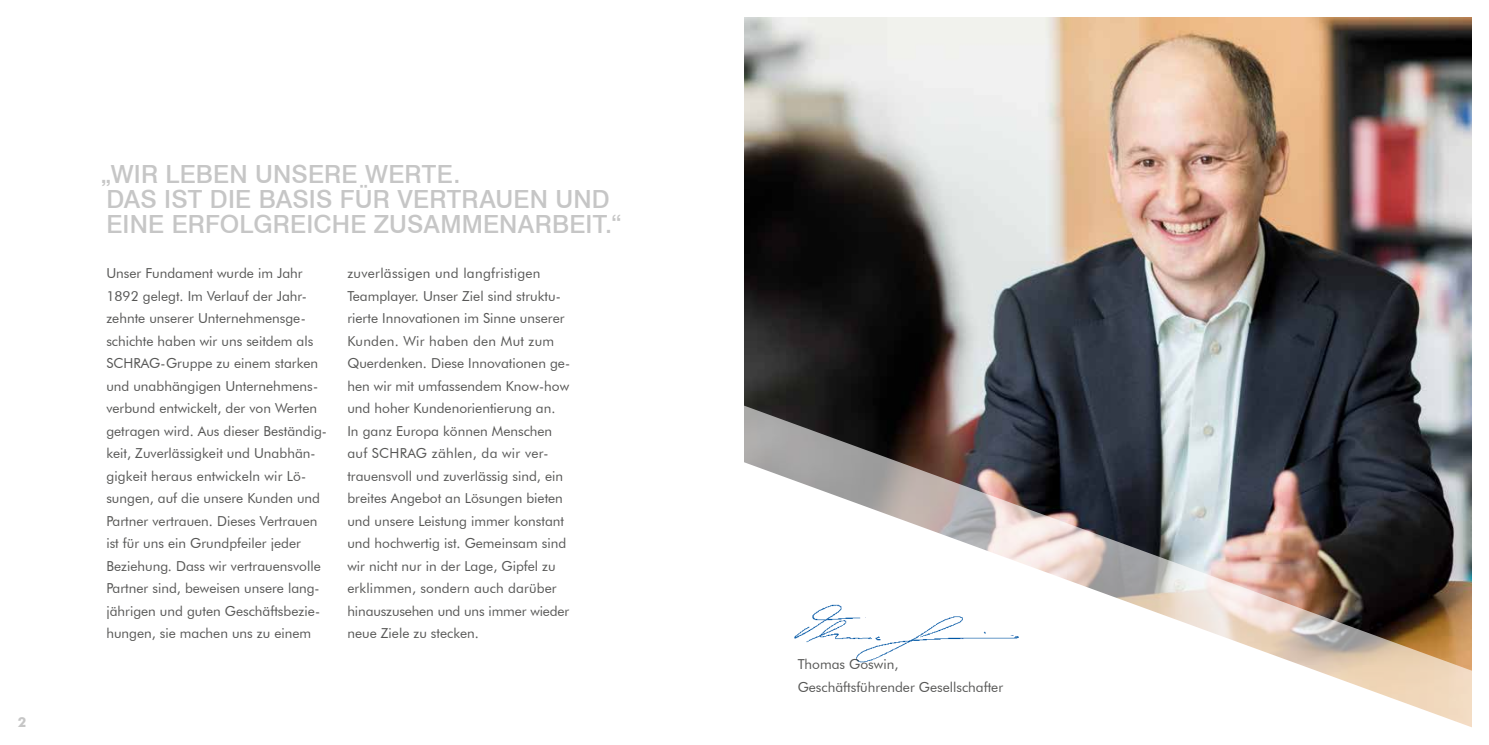
<style>
.page{position:relative;width:1489px;height:745px;background:#fff}
.page>*{position:absolute;margin:0;border:0;box-sizing:border-box;transform-origin:0 0}
.t1{font:500 25px/25px "Swiss 721 BT";letter-spacing:.005em;color:#c6c6c6}
.t2{font:13.75px/22.5px "Futura BT";color:#575756}
.t3{font:700 13.75px "Futura BT";color:#c6c6c6}
</style>
<div class="page">
<img style="left:744px;top:18px;width:726px;height:265px">
<svg style="left:744px;top:283px;width:728px;height:160px"></svg>
<img style="left:744px;top:443px;width:728px;height:285px">
<img style="left:789px;top:589px;width:233px;height:81px">
<p class="t3" style="left:18px;top:716px;width:10px">2</p>
<h1 class="t1" style="left:101px;top:164px;width:522px">„WIR LEBEN UNSERE WERTE.<br>DAS IST DIE BASIS FÜR VERTRAUEN UND<br>EINE ERFOLGREICHE ZUSAMMENARBEIT.“</h1>
<p class="t2" style="left:347px;top:263px;width:224px">zuverlässigen und langfristigen Teamplayer. Unser Ziel sind struktu&shy;rierte Innovationen im Sinne unserer Kunden. Wir haben den Mut zum Querdenken. Diese Innovationen ge&shy;hen wir mit umfassendem Know-how und hoher Kundenorientierung an.<br>In ganz Europa können Menschen auf SCHRAG zählen, da wir ver&shy;trauensvoll und zuverlässig sind, ein breites Angebot an Lösungen bieten und unsere Leistung immer konstant und hochwertig ist. Gemeinsam sind wir nicht nur in der Lage, Gipfel zu erklimmen, sondern auch darüber hinauszusehen und uns immer wieder neue Ziele zu stecken.</p>
<p class="t2" style="left:106px;top:263px;width:222px">Unser Fundament wurde im Jahr 1892 gelegt. Im Verlauf der Jahr&shy;zehnte unserer Unternehmensge&shy;schichte haben wir uns seitdem als SCHRAG-Gruppe zu einem starken und unabhängigen Unternehmens&shy;verbund entwickelt, der von Werten getragen wird. Aus dieser Beständig&shy;keit, Zuverlässigkeit und Unabhän&shy;gigkeit heraus entwickeln wir Lö&shy;sungen, auf die unsere Kunden und Partner vertrauen. Dieses Vertrauen ist für uns ein Grundpfeiler jeder Beziehung. Dass wir vertrauensvolle Partner sind, beweisen unsere lang&shy;jährigen und guten Geschäftsbezie&shy;hungen, sie machen uns zu einem</p>
<p class="t2" style="left:797px;top:653px;width:207px">Thomas Goswin,<br>Geschäftsführender Gesellschafter</p>
</div>
